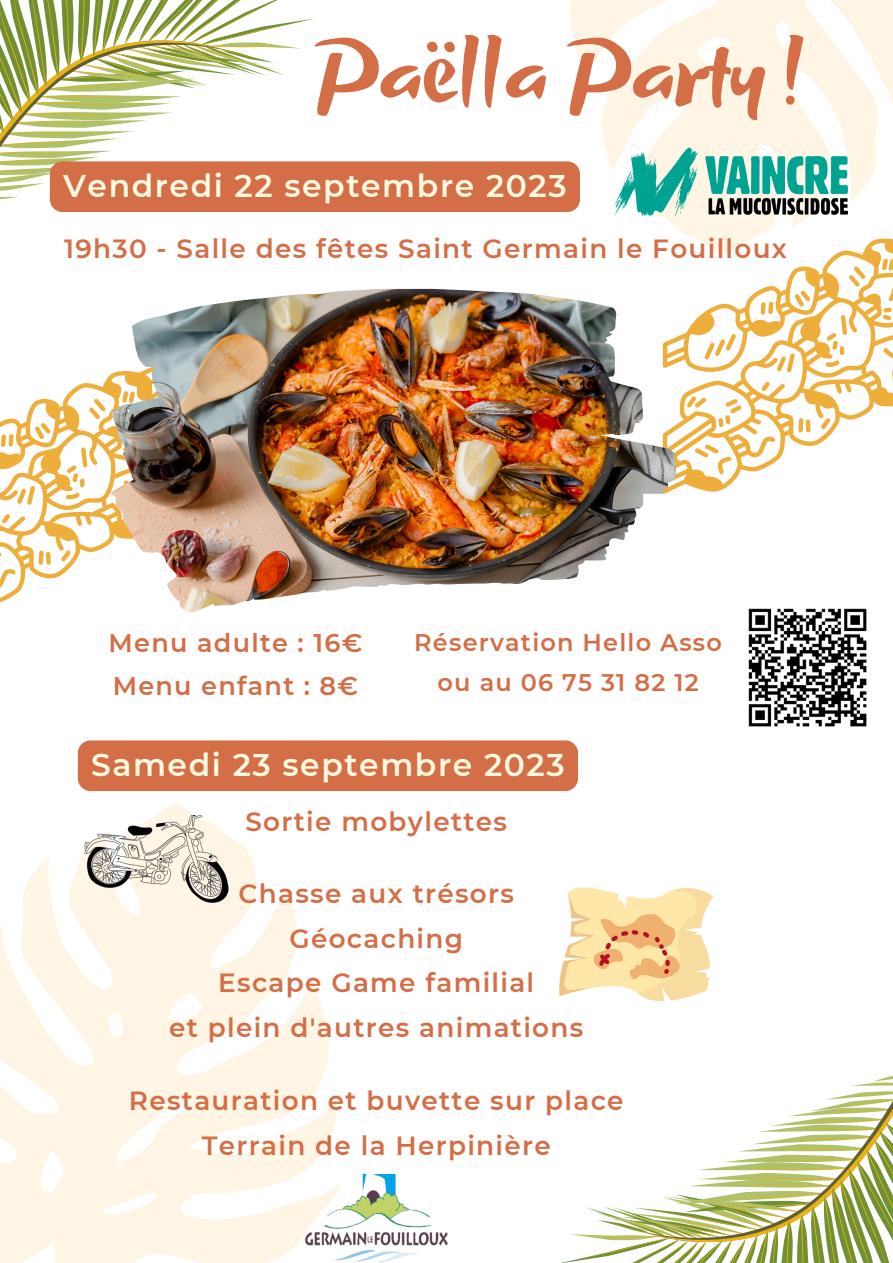
<style>
.page{position:relative;width:893px;height:1263px;background:#fff}
.page>*{position:absolute;margin:0;border:0;box-sizing:border-box;transform-origin:0 0}
.t1{font:100.43px "Beach Resort";color:#d36e47}
.t2{font:600 31.35px "Montserrat";letter-spacing:.05em;color:#fff9df}
.t3{font:600 26.25px "Montserrat";letter-spacing:.05em;color:#d36e47}
.t4{font:600 25.5px "Montserrat";letter-spacing:.05em;color:#d36e47}
.t5{font:600 24px/40.5px "Montserrat";letter-spacing:.05em;color:#d36e47;text-align:center}
</style>
<div class="page">
<svg style="left:570px;top:0;width:323px;height:223px;fill:#fff5e4"></svg>
<svg style="left:0;top:803px;width:340px;height:460px;fill:#fff5e4"></svg>
<svg style="left:672px;top:223px;width:221px;height:269px"></svg>
<svg style="left:888px;top:287px;width:5px;height:14px"></svg>
<svg style="left:882px;top:307px;width:10px;height:13px"></svg>
<svg style="left:849px;top:266px;width:16px;height:21px"></svg>
<svg style="left:882px;top:259px;width:11px;height:12px"></svg>
<svg style="left:694px;top:444px;width:37px;height:30px"></svg>
<svg style="left:798px;top:418px;width:12px;height:14px"></svg>
<svg style="left:821px;top:418px;width:9px;height:11px"></svg>
<svg style="left:883px;top:348px;width:10px;height:12px"></svg>
<svg style="left:892px;top:370px;width:1px;height:17px"></svg>
<svg style="left:0;top:375px;width:110px;height:228px"></svg>
<svg style="left:89px;top:399px;width:17px;height:20px"></svg>
<svg style="left:39px;top:550px;width:12px;height:15px"></svg>
<svg style="left:61px;top:550px;width:10px;height:11px"></svg>
<img style="left:110px;top:289px;width:565px;height:324px">
<svg style="left:0;top:0;width:314px;height:200px"></svg>
<svg style="left:561px;top:1076px;width:332px;height:187px"></svg>
<img style="left:306px;top:1174px;width:141px;height:88px">
<img style="left:614px;top:147px;width:233px;height:69px">
<img style="left:77px;top:816px;width:158px;height:86px">
<svg style="left:559px;top:887px;width:155px;height:114px"></svg>
<img style="left:748px;top:608px;width:119px;height:119px">
<div style="left:50px;top:161px;width:530px;height:51px;background:#d36e47;border-radius:13px"></div>
<div style="left:78px;top:740px;width:500px;height:51px;background:#d36e47;border-radius:13px"></div>
<p class="t1" style="left:313px;top:18px;width:492px">Paëlla Party !</p>
<p class="t2" style="left:63px;top:167px;width:505px">Vendredi 22 septembre 2023</p>
<p class="t3" style="left:64px;top:233px;width:724px">19h30 - Salle des fêtes Saint Germain le Fouilloux</p>
<p class="t4" style="left:109px;top:627px;width:255px">Menu adulte : 16€</p>
<p class="t4" style="left:113px;top:671px;width:247px">Menu enfant : 8€</p>
<p class="t5" style="left:414px;top:622px;width:309px">Réservation Hello Asso ou au 06 75 31 82 12</p>
<p class="t2" style="left:91px;top:746px;width:475px">Samedi 23 septembre 2023</p>
<p class="t3" style="left:245px;top:806px;width:263px">Sortie mobylettes</p>
<p class="t3" style="left:238px;top:878px;width:277px">Chasse aux trésors</p>
<p class="t3" style="left:289px;top:922px;width:175px">Géocaching</p>
<p class="t3" style="left:218px;top:967px;width:317px">Escape Game familial</p>
<p class="t3" style="left:169px;top:1011px;width:416px">et plein d'autres animations</p>
<p class="t3" style="left:129px;top:1085px;width:496px">Restauration et buvette sur place</p>
<p class="t3" style="left:202px;top:1129px;width:351px">Terrain de la Herpinière</p>
</div>
